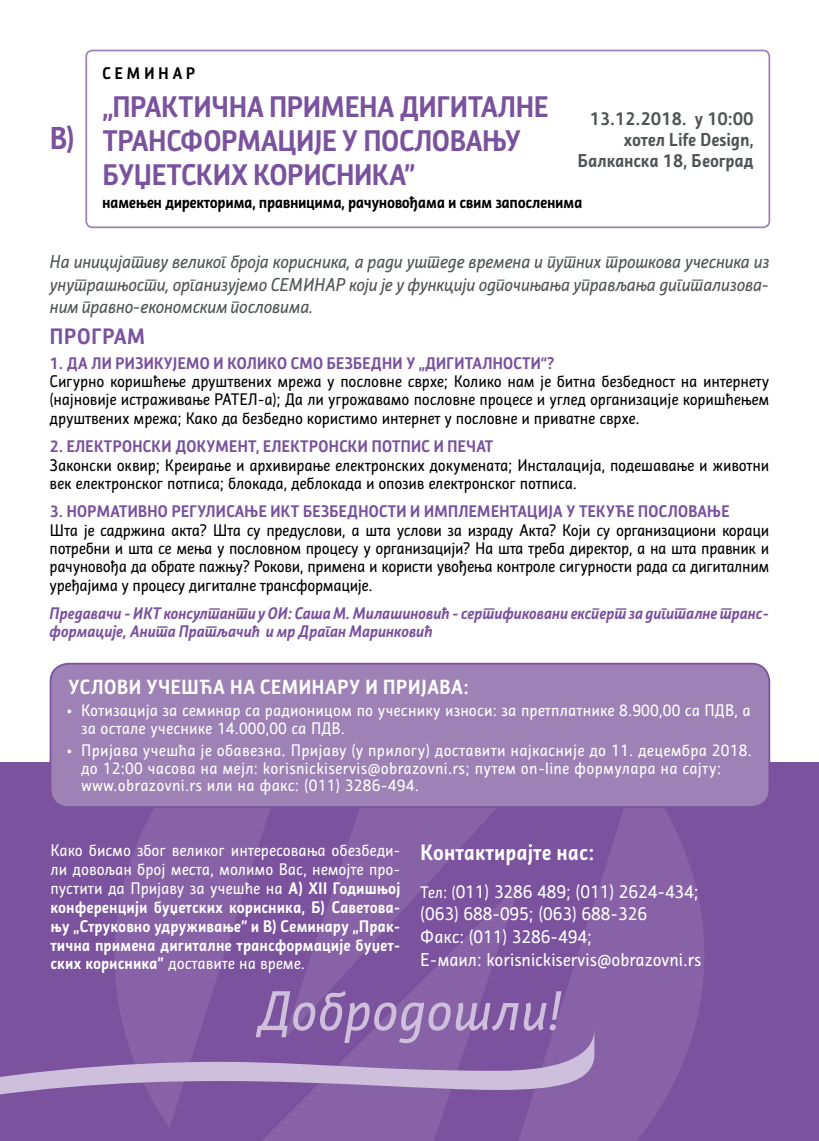
<style>
.page{position:relative;width:819px;height:1141px;background:#fff}
.page>*{position:absolute;margin:0;border:0;box-sizing:border-box;transform-origin:0 0}
.t1{font:italic 52.5px "Influ BG";color:#cec0dc}
.Naslov1{font:700 29.75px "Influ BG";color:#7a529d}
.Naslov1-2{font:700 28px/33.6px "Influ BG";letter-spacing:-.04em;color:#7a529d}
.t2{font:700 21px "Influ BG";color:#fff}
.Naslov1-3{font:700 21px "Influ BG";color:#7a529d}
.t3{font:700 19.25px "Influ BG";color:#fff}
.tekst{font:italic 17.5px/22.8px "Influ BG";letter-spacing:-.025em;color:#505456;text-align:justify}
.t4{font:17.5px/22.8px "Influ BG";color:#fff}
.t5{font:700 17.5px/21px "Influ BG";letter-spacing:-.01em;color:#505456;text-align:right}
.tekst-2{font:15.75px/18.4px "Influ BG";letter-spacing:-.01em;color:#000;text-align:justify}
.t6{font:15.75px/17.5px "Influ BG";letter-spacing:.02em;color:#fff}
.t7{font:700 15.75px/18.9px "Influ BG";color:#fff;text-align:justify}
.mali_nasl{font:700 15.75px "Influ BG";letter-spacing:-.02em;color:#7a529d}
.tekst-3{font:italic 700 15.75px/18.4px "Influ BG";letter-spacing:-.01em;color:#7a529d}
.Naslov1-4{font:700 15.75px "Influ BG";letter-spacing:-.025em;color:#000}
.s1{font-weight:400}
.s2{font-size:15.75px}
</style>
<div class="page">
<div style="left:0;top:763px;width:819px;height:378px;background:#7a529d"></div>
<svg style="left:582px;top:808px;width:122px;height:333px;fill:#8762a6"></svg>
<svg style="left:113px;top:662px;width:469px;height:367px"></svg>
<div style="left:85px;top:50px;width:685px;height:178px;border:2px solid #9f82b5;border-radius:6px"></div>
<div style="left:50px;top:664px;width:719px;height:143px;background:#9f82b5;border-radius:18px"></div>
<div style="left:50px;top:663px;width:720px;height:145px;border:2px solid #7a529d;border-radius:18px"></div>
<svg style="left:0;top:1029px;width:594px;height:112px"></svg>
<p class="Naslov1" style="left:50px;top:118px;width:27px">В)</p>
<p class="Naslov1-4" style="left:102px;top:62px;width:95px">С Е М И Н А Р</p>
<p class="Naslov1-2" style="left:102px;top:90px;width:448px">„ПРАКТИЧНА ПРИМЕНА ДИГИТАЛНЕ<br>ТРАНСФОРМАЦИЈЕ У ПОСЛОВАЊУ<br>БУЏЕТСКИХ КОРИСНИКА”</p>
<p class="Naslov1-4" style="left:102px;top:192px;width:482px">намењен директорима, правницима, рачуновођама и свим запосленима</p>
<p class="t5" style="left:577px;top:107px;width:178px">13.12.2018. у 10:00 хотел Life Design,<br>Балканска 18, Београд</p>
<p class="tekst" style="left:50px;top:250px;width:721px">На иницијативу великог броја корисника, а ради уштеде времена и путних трошкова учесника из унутрашњости, организујемо СЕМИНАР који је у функцији одпочињања управљања дигитализова&shy;ним правно-економским пословима.</p>
<p class="Naslov1-3" style="left:50px;top:322px;width:97px">ПРОГРАМ</p>
<p class="mali_nasl" style="left:50px;top:352px;width:506px">1. ДА ЛИ РИЗИКУЈЕМО И КОЛИКО СМО БЕЗБЕДНИ У „ДИГИТАЛНОСТИ“?</p>
<p class="tekst-2" style="left:50px;top:372px;width:721px">Сигурно коришћење друштвених мрежа у пословне сврхе; Колико нам је битна безбедност на интернету (најновије истраживање РАТЕЛ-а); Да ли угрожавамо пословне процесе и углед организације коришћењем друштвених мрежа; Како да безбедно користимо интернет у пословне и приватне сврхе.</p>
<p class="mali_nasl" style="left:50px;top:436px;width:445px">2. ЕЛЕКТРОНСКИ ДОКУМЕНТ, ЕЛЕКТРОНСКИ ПОТПИС И ПЕЧАТ</p>
<p class="tekst-2" style="left:50px;top:455px;width:721px">Законски оквир; Креирање и архивирање електронских докумената; Инсталација, подешавање и животни век електронског потписа; блокада, деблокада и опозив електронског потписа.</p>
<p class="mali_nasl" style="left:50px;top:501px;width:681px">3. НОРМАТИВНО РЕГУЛИСАЊЕ ИКТ БЕЗБЕДНОСТИ И ИМПЛЕМЕНТАЦИЈА У ТЕКУЋЕ ПОСЛОВАЊЕ</p>
<p class="tekst-2" style="left:50px;top:520px;width:721px">Шта је садржина акта? Шта су предуслови, а шта услови за израду Акта? Који су организациони кораци потребни и шта се мења у пословном процесу у организацији? На шта треба директор, а на шта правник и рачуновођа да обрате пажњу? Рокови, примена и користи увођења контроле сигурности рада са дигиталним уређајима у процесу дигиталне трансформације.</p>
<p class="tekst-3" style="left:50px;top:604px;width:721px">Предавачи - ИКТ консултанти у ОИ: Саша М. Милашиновић - сертификовани експерт за дигиталне транс&shy;формације, Анита Пратљачић и мр Драган Маринковић</p>
<p class="t3" style="left:68px;top:674px;width:402px">УСЛОВИ УЧЕШЋА НА СЕМИНАРУ И ПРИЈАВА:</p>
<p class="t6" style="left:81px;top:702px;width:671px;text-indent:-15px">• Котизација за семинар са радионицом по учеснику износи: за претплатнике 8.900,00 са ПДВ, а за остале учеснике 14.000,00 са ПДВ.</p>
<p class="t6" style="left:81px;top:742px;width:672px;text-indent:-15px">• Пријава учешћа је обавезна. Пријаву (у прилогу) доставити најкасније до 11. децембра 2018. до 12:00 часова на мејл: korisnickiservis@obrazovni.rs; путем on-line формулара на сајту: www.obrazovni.rs или на факс: (011) 3286-494.</p>
<p class="t7" style="left:50px;top:840px;width:351px"><span class="s1">Како бисмо због великог интересовања обезбеди&shy;ли довољан број места, молимо Вас, немојте про&shy;пустити да Пријаву за учешће на</span> А) XII Годишњој конференцији буџетских корисника, Б) Саветова&shy;њу „Струковно удруживање” и В) Семинару „Прак&shy;тична примена дигиталне трансформације буџет&shy;ских корисника” <span class="s1">доставите на време.</span></p>
<p class="t2" style="left:420px;top:838px;width:176px">Контактирајте нас:</p>
<p class="t4" style="left:420px;top:880px;width:280px"><span class="s2">Тел: (</span>011) 3286 489; (011) 2624-434; (063) 688-095; (063) 688-326</p>
<p class="t4" style="left:420px;top:925px;width:173px">Факс: (011) 3286-494;</p>
<p class="t4" style="left:420px;top:948px;width:282px">Е-маил: korisnickiservis@obrazovni.rs</p>
<p class="t1" style="left:257px;top:977px;width:306px">Добродошли!</p>
</div>
